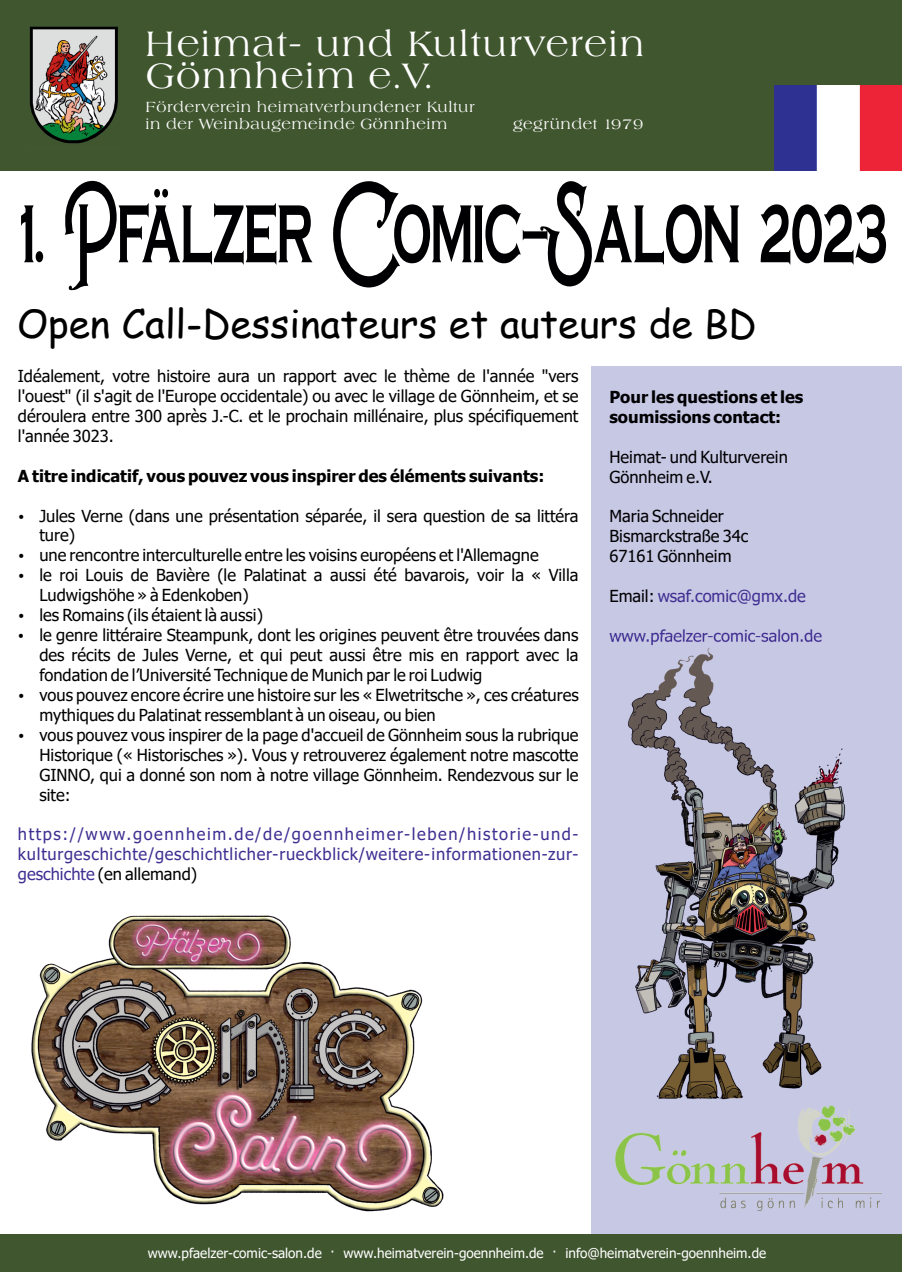
<style>
.page{position:relative;width:902px;height:1272px;background:#fff}
.page>*{position:absolute;margin:0;border:0;box-sizing:border-box;transform-origin:0 0}
.t1{font:145.65px "Euphoria Victorian";color:#000002;scale:.67 1}
.t2{font:38.7px "Comic Sans MS";color:#000002}
.t3{font:36px/31.7px "Americana SBOP";color:#fff}
.t4{font:16.5px/20px "Tahoma";color:#000002;text-align:justify}
.t5{font:16.5px/20px "Tahoma";color:#402f92;text-align:justify}
.t6{font:700 16.5px/20px "Tahoma";color:#000002}
.t7{font:15px/17.2px "Americana SBOP";color:#fff}
.t8{font:13.5px "Tahoma";color:#fff}
.s1{color:#000002}
</style>
<div class="page">
<div style="left:0;top:0;width:901px;height:170px;background:#40562f"></div>
<div style="left:0;top:1234px;width:901px;height:37px;background:#40562f"></div>
<img style="left:29px;top:26px;width:89px;height:118px">
<div style="left:591px;top:366px;width:310px;height:868px;background:#c7c8e4"></div>
<img style="left:615px;top:1117px;width:266px;height:93px">
<img style="left:31px;top:915px;width:413px;height:297px">
<img style="left:774px;top:85px;width:127px;height:85px">
<img style="left:614px;top:637px;width:232px;height:480px">
<h3 class="t3" style="left:144px;top:31px;width:502px">Heimat- und Kulturverein<br>Gönnheim e.V.</h3>
<p class="t7" style="left:145px;top:99px;width:331px">Förderverein heimatverbundener Kultur in der Weinbaugemeinde Gönnheim</p>
<p class="t7" style="left:513px;top:117px;width:132px">gegründet 1979</p>
<h1 class="t1" style="left:20px;top:153px;width:1295px">1. Pfälzer Comic-Salon 2023</h1>
<h2 class="t2" style="left:17px;top:307px;width:740px">Open Call-Dessinateurs et auteurs de BD</h2>
<p class="t4" style="left:18px;top:367px;width:562px">Idéalement, votre histoire aura un rapport avec le thème de l'année "vers l'ouest" (il s'agit de l'Europe occidentale) ou avec le village de Gönnheim, et se déroulera entre 300 après J.-C. et le prochain millénaire, plus spécifiquement l'année 3023.</p>
<p class="t6" style="left:18px;top:467px;width:528px">A titre indicatif, vous pouvez vous inspirer des éléments suivants:</p>
<p class="t4" style="left:39px;top:507px;width:540px">Jules Verne (dans une présentation séparée, il sera question de sa littéra ture)</p>
<p class="t4" style="left:39px;top:566px;width:540px">le roi Louis de Bavière (le Palatinat a aussi été bavarois, voir la « Villa<br>Ludwigshöhe » à Edenkoben)</p>
<p class="t4" style="left:39px;top:547px;width:501px">une rencontre interculturelle entre les voisins européens et l'Allemagne</p>
<p class="t4" style="left:39px;top:606px;width:225px">les Romains (ils étaient là aussi)</p>
<p class="t4" style="left:39px;top:626px;width:540px">le genre littéraire Steampunk, dont les origines peuvent être trouvées dans des récits de Jules Verne, et qui peut aussi être mis en rapport avec la fondation de l’Université Technique de Munich par le roi Ludwig</p>
<p class="t4" style="left:39px;top:686px;width:540px">vous pouvez encore écrire une histoire sur les « Elwetritsche », ces créatures mythiques du Palatinat ressemblant à un oiseau, ou bien</p>
<p class="t4" style="left:39px;top:726px;width:540px">vous pouvez vous inspirer de la page d'accueil de Gönnheim sous la rubrique Historique (« Historisches »). Vous y retrouverez également notre mascotte GINNO, qui a donné son nom à notre village Gönnheim. Rendezvous sur le site:</p>
<p class="t5" style="left:18px;top:825px;width:562px">https://www.goennheim.de/de/goennheimer-leben/historie-und&shy;kulturgeschichte/geschichtlicher-rueckblick/weitere-informationen-zur&shy;geschichte <span class="s1">(en allemand)</span></p>
<p class="t6" style="left:609px;top:388px;width:195px">Pour les questions et les soumissions contact:</p>
<p class="t4" style="left:609px;top:448px;width:180px">Heimat- und Kulturverein</p>
<p class="t4" style="left:609px;top:468px;width:105px">Gönnheim e.V.</p>
<p class="t4" style="left:609px;top:508px;width:116px">Maria Schneider</p>
<p class="t4" style="left:609px;top:528px;width:140px">Bismarckstraße 34c</p>
<p class="t4" style="left:609px;top:547px;width:124px">67161 Gönnheim</p>
<p class="t5" style="left:609px;top:587px;width:198px"><span class="s1">Email:</span> wsaf.comic@gmx.de</p>
<p class="t5" style="left:609px;top:627px;width:214px">www.pfaelzer-comic-salon.de</p>
<p class="t8" style="left:148px;top:1247px;width:620px">www.pfaelzer-comic-salon.de · www.heimatverein-goennheim.de · info@heimatverein-goennheim.de</p>
</div>
